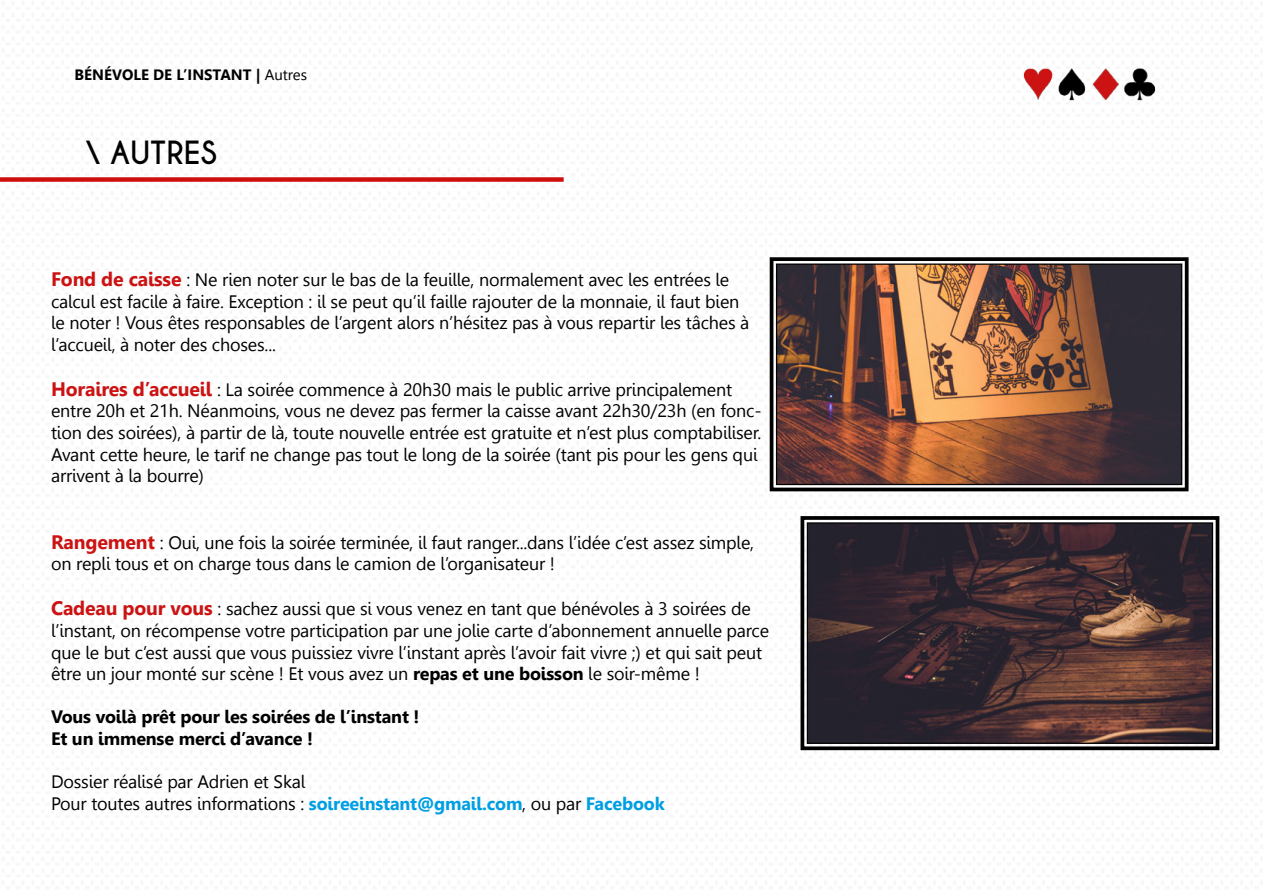
<style>
.page{position:relative;width:1263px;height:893px;background:#fff}
.page>*{position:absolute;margin:0;border:0;box-sizing:border-box;transform-origin:0 0}
.t1{font:700 30px "Caviar Dreams";letter-spacing:.01em;color:#000}
.t2{font:18px/21.6px "Leelawadee";letter-spacing:-.01em;color:#000}
.t3{font:700 18px/21.6px "Leelawadee";letter-spacing:-.01em;color:#000}
.t4{font:700 15px "Leelawadee";color:#000}
.s1{font-weight:400}
.s2{font-weight:700;font-size:19.5px;color:#cc1313}
.s3{font-weight:700}
.s4{font-weight:700;color:#009fe3}
</style>
<div class="page">
<img style="left:991px;top:54px;width:197px;height:59px">
<div style="left:0;top:177px;width:564px;height:5px;background:#ce0f0e"></div>
<svg style="left:768px;top:256px;width:422px;height:237px"></svg>
<svg style="left:775px;top:263px;width:408px;height:223px"></svg>
<svg style="left:799px;top:514px;width:422px;height:238px"></svg>
<svg style="left:806px;top:522px;width:408px;height:223px"></svg>
<p class="t4" style="left:75px;top:66px;width:234px">BÉNÉVOLE DE L’INSTANT | <span class="s1">Autres</span></p>
<h1 class="t1" style="left:87px;top:135px;width:131px">\ AUTRES</h1>
<p class="t2" style="left:51px;top:269px;width:700px"><span class="s2">Fond de caisse</span> : Ne rien noter sur le bas de la feuille, normalement avec les entrées le calcul est facile à faire. Exception : il se peut qu’il faille rajouter de la monnaie, il faut bien le noter ! Vous êtes responsables de l’argent alors n’hésitez pas à vous repartir les tâches à l’accueil, à noter des choses...</p>
<p class="t2" style="left:51px;top:379px;width:712px"><span class="s2">Horaires d’accueil</span> : La soirée commence à 20h30 mais le public arrive principalement entre 20h et 21h. Néanmoins, vous ne devez pas fermer la caisse avant 22h30/23h (en fonc&shy;tion des soirées), à partir de là, toute nouvelle entrée est gratuite et n’est plus comptabiliser.<br>Avant cette heure, le tarif ne change pas tout le long de la soirée (tant pis pour les gens qui arrivent à la bourre)</p>
<p class="t2" style="left:51px;top:532px;width:705px"><span class="s2">Rangement</span> : Oui, une fois la soirée terminée, il faut ranger...dans l’idée c’est assez simple, on repli tous et on charge tous dans le camion de l’organisateur !</p>
<p class="t2" style="left:51px;top:598px;width:720px"><span class="s2">Cadeau pour vous</span> : sachez aussi que si vous venez en tant que bénévoles à 3 soirées de l’instant, on récompense votre participation par une jolie carte d’abonnement annuelle parce que le but c’est aussi que vous puissiez vivre l’instant après l’avoir fait vivre ;) et qui sait peut être un jour monté sur scène ! Et vous avez un <span class="s3">repas et une boisson</span> le soir-même !</p>
<p class="t3" style="left:51px;top:706px;width:370px">Vous voilà prêt pour les soirées de l’instant !<br>Et un immense merci d’avance !</p>
<p class="t2" style="left:51px;top:771px;width:615px">Dossier réalisé par Adrien et Skal<br>Pour toutes autres informations : <span class="s4">soireeinstant@gmail.com</span>, ou par <span class="s4">Facebook</span></p>
</div>
